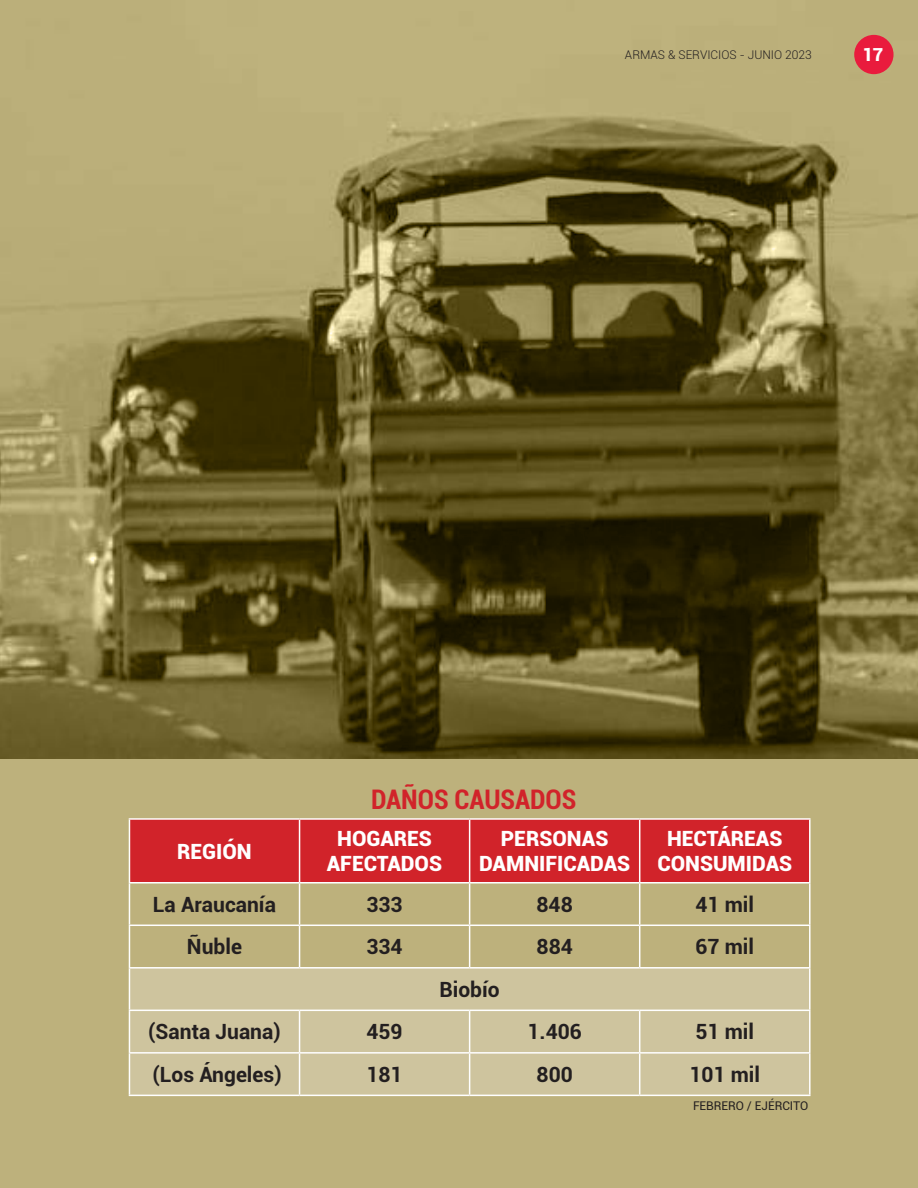
<style>
.page{position:relative;width:918px;height:1188px;background:#bdb17c}
.page>*{position:absolute;margin:0;border:0;box-sizing:border-box;transform-origin:0 0}
.t1{font:700 condensed 27px "Roboto";color:#d1232a}
.t2{font:700 21px "Roboto";color:#231f20}
.t3{font:900 21px/25.2px "Roboto";color:#fff;text-align:center}
.t4{font:900 18px "Roboto";color:#fff}
.t5{font:300 12px "Roboto";color:#231f20}
.t6{font:12px "Roboto";color:#231f20}
</style>
<div class="page">
<img style="left:0;top:34px;width:918px;height:725px">
<div style="left:130px;top:820px;width:679px;height:62px;background:#d1232a"></div>
<svg style="left:130px;top:884px;width:679px;height:83px"></svg>
<div style="left:130px;top:969px;width:679px;height:126px;background:#cec49e"></div>
<hr style="left:129px;top:818px;width:171px;height:2px;background:#fff">
<hr style="left:129px;top:820px;width:1px;height:62px;background:#fff">
<hr style="left:300px;top:818px;width:170px;height:2px;background:#fff">
<hr style="left:299px;top:820px;width:1px;height:62px;background:#fff">
<hr style="left:470px;top:818px;width:170px;height:2px;background:#fff">
<hr style="left:469px;top:820px;width:1px;height:62px;background:#fff">
<hr style="left:640px;top:818px;width:171px;height:2px;background:#fff">
<hr style="left:639px;top:820px;width:1px;height:62px;background:#fff">
<hr style="left:809px;top:820px;width:2px;height:62px;background:#fff">
<hr style="left:129px;top:882px;width:171px;height:2px;background:#fff">
<hr style="left:129px;top:884px;width:1px;height:41px;background:#fff">
<hr style="left:300px;top:882px;width:170px;height:2px;background:#fff">
<hr style="left:299px;top:884px;width:1px;height:41px;background:#fff">
<hr style="left:470px;top:882px;width:170px;height:2px;background:#fff">
<hr style="left:469px;top:884px;width:1px;height:41px;background:#fff">
<hr style="left:640px;top:882px;width:171px;height:2px;background:#fff">
<hr style="left:639px;top:884px;width:1px;height:41px;background:#fff">
<hr style="left:809px;top:884px;width:2px;height:41px;background:#fff">
<hr style="left:129px;top:925px;width:171px;height:1px;background:#fff">
<hr style="left:129px;top:926px;width:1px;height:41px;background:#fff">
<hr style="left:300px;top:925px;width:170px;height:1px;background:#fff">
<hr style="left:299px;top:926px;width:1px;height:41px;background:#fff">
<hr style="left:470px;top:925px;width:170px;height:1px;background:#fff">
<hr style="left:469px;top:926px;width:1px;height:41px;background:#fff">
<hr style="left:640px;top:925px;width:171px;height:1px;background:#fff">
<hr style="left:639px;top:926px;width:1px;height:41px;background:#fff">
<hr style="left:809px;top:926px;width:2px;height:41px;background:#fff">
<hr style="left:129px;top:967px;width:171px;height:2px;background:#fff">
<hr style="left:129px;top:969px;width:1px;height:41px;background:#fff">
<hr style="left:300px;top:967px;width:170px;height:2px;background:#fff">
<hr style="left:470px;top:967px;width:170px;height:2px;background:#fff">
<hr style="left:640px;top:967px;width:171px;height:2px;background:#fff">
<hr style="left:809px;top:969px;width:2px;height:41px;background:#fff">
<hr style="left:129px;top:1010px;width:171px;height:1px;background:#fff">
<hr style="left:129px;top:1011px;width:1px;height:41px;background:#fff">
<hr style="left:300px;top:1010px;width:170px;height:1px;background:#fff">
<hr style="left:299px;top:1011px;width:1px;height:41px;background:#fff">
<hr style="left:470px;top:1010px;width:170px;height:1px;background:#fff">
<hr style="left:469px;top:1011px;width:1px;height:41px;background:#fff">
<hr style="left:640px;top:1010px;width:171px;height:1px;background:#fff">
<hr style="left:639px;top:1011px;width:1px;height:41px;background:#fff">
<hr style="left:809px;top:1011px;width:2px;height:41px;background:#fff">
<hr style="left:129px;top:1052px;width:171px;height:2px;background:#fff">
<hr style="left:129px;top:1054px;width:1px;height:41px;background:#fff">
<hr style="left:300px;top:1052px;width:170px;height:2px;background:#fff">
<hr style="left:299px;top:1054px;width:1px;height:41px;background:#fff">
<hr style="left:470px;top:1052px;width:170px;height:2px;background:#fff">
<hr style="left:469px;top:1054px;width:1px;height:41px;background:#fff">
<hr style="left:640px;top:1052px;width:171px;height:2px;background:#fff">
<hr style="left:639px;top:1054px;width:1px;height:41px;background:#fff">
<hr style="left:809px;top:1054px;width:2px;height:41px;background:#fff">
<hr style="left:129px;top:1095px;width:171px;height:1px;background:#fff">
<hr style="left:300px;top:1095px;width:170px;height:1px;background:#fff">
<hr style="left:470px;top:1095px;width:170px;height:1px;background:#fff">
<hr style="left:640px;top:1095px;width:171px;height:1px;background:#fff">
<div style="left:854px;top:35px;width:40px;height:39px;background:#e91b3d;border-radius:50%"></div>
<p class="t5" style="left:625px;top:46px;width:188px">ARMAS &amp; SERVICIOS - JUNIO 2023</p>
<p class="t4" style="left:863px;top:42px;width:22px">17</p>
<p class="t1" style="left:371px;top:780px;width:207px">DAÑOS CAUSADOS</p>
<p class="t3" style="left:177px;top:838px;width:76px">REGIÓN</p>
<p class="t3" style="left:327px;top:825px;width:117px">HOGARES<br>AFECTADOS</p>
<p class="t3" style="left:479px;top:825px;width:153px">PERSONAS<br>DAMNIFICADAS</p>
<p class="t3" style="left:657px;top:825px;width:136px">HECTÁREAS<br>CONSUMIDAS</p>
<p class="t2" style="left:153px;top:890px;width:125px">La Araucanía</p>
<p class="t2" style="left:367px;top:890px;width:38px">333</p>
<p class="t2" style="left:537px;top:890px;width:38px">848</p>
<p class="t2" style="left:695px;top:890px;width:60px">41 mil</p>
<p class="t2" style="left:187px;top:932px;width:57px">Ñuble</p>
<p class="t2" style="left:367px;top:932px;width:38px">334</p>
<p class="t2" style="left:537px;top:932px;width:38px">884</p>
<p class="t2" style="left:695px;top:932px;width:60px">67 mil</p>
<p class="t2" style="left:440px;top:975px;width:62px">Biobío</p>
<p class="t2" style="left:148px;top:1017px;width:134px">(Santa Juana)</p>
<p class="t2" style="left:367px;top:1017px;width:38px">459</p>
<p class="t2" style="left:528px;top:1017px;width:56px">1.406</p>
<p class="t2" style="left:695px;top:1017px;width:60px">51 mil</p>
<p class="t2" style="left:153px;top:1060px;width:131px">(Los Ángeles)</p>
<p class="t2" style="left:367px;top:1060px;width:38px">181</p>
<p class="t2" style="left:537px;top:1060px;width:38px">800</p>
<p class="t2" style="left:689px;top:1060px;width:72px">101 mil</p>
<p class="t6" style="left:693px;top:1098px;width:117px">FEBRERO / EJÉRCITO</p>
</div>
